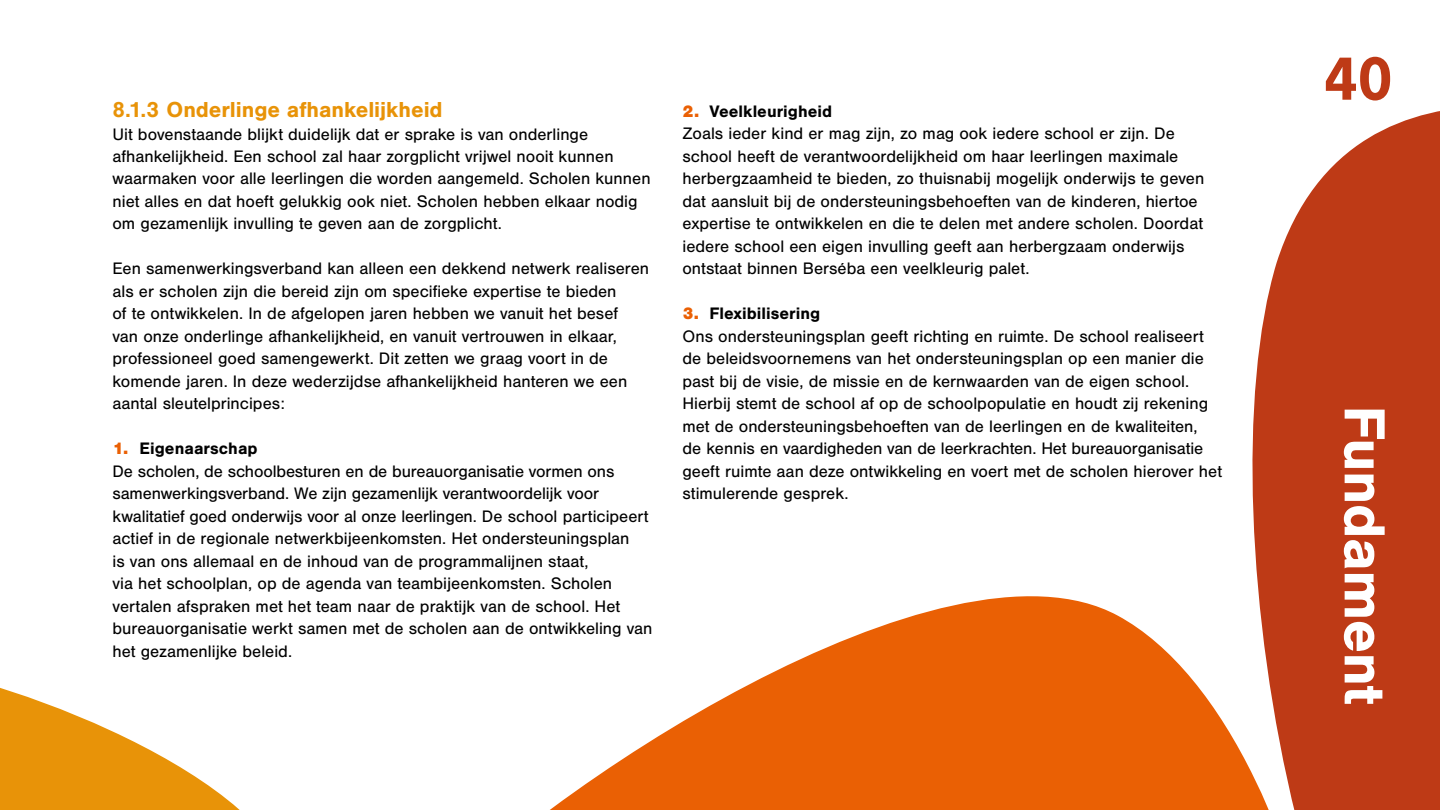
<style>
.page{position:relative;width:1440px;height:810px;background:#fff}
.page>*{position:absolute;margin:0;border:0;box-sizing:border-box;transform-origin:0 0}
.t1{font:700 63.75px "Nimbus San";color:#be3a16}
.t2{font:700 60px "Nimbus San";letter-spacing:-.015em;color:#fff}
.t3{font:700 22.5px "Nimbus San";letter-spacing:-.005em;color:#e89308}
.t4{font:17.25px/22.5px "Nimbus San";color:#000}
.s1{font-weight:900;color:#ea6004}
.s2{font-weight:700}
</style>
<div class="page">
<svg style="left:0;top:687px;width:240px;height:123px"></svg>
<svg style="left:550px;top:596px;width:649px;height:214px;fill:#ea6004"></svg>
<svg style="left:1199px;top:111px;width:241px;height:699px;fill:#be3a16"></svg>
<h3 class="t3" style="left:112px;top:97px;width:332px">8.1.3 Onderlinge afhankelijkheid</h3>
<p class="t4" style="left:112px;top:123px;width:540px">Uit bovenstaande blijkt duidelijk dat er sprake is van onderlinge afhankelijkheid. Een school zal haar zorgplicht vrijwel nooit kunnen waarmaken voor alle leerlingen die worden aangemeld. Scholen kunnen niet alles en dat hoeft gelukkig ook niet. Scholen hebben elkaar nodig om gezamenlijk invulling te geven aan de zorgplicht.</p>
<p class="t4" style="left:112px;top:258px;width:538px">Een samenwerkingsverband kan alleen een dekkend netwerk realiseren als er scholen zijn die bereid zijn om specifieke expertise te bieden<br>of te ontwikkelen. In de afgelopen jaren hebben we vanuit het besef<br>van onze onderlinge afhankelijkheid, en vanuit vertrouwen in elkaar, professioneel goed samengewerkt. Dit zetten we graag voort in de komende jaren. In deze wederzijdse afhankelijkheid hanteren we een aantal sleutelprincipes:</p>
<p class="t4" style="left:112px;top:438px;width:542px"><span class="s1">1.</span> <span class="s2">Eigenaarschap<br></span>De scholen, de schoolbesturen en de bureauorganisatie vormen ons samenwerkingsverband. We zijn gezamenlijk verantwoordelijk voor kwalitatief goed onderwijs voor al onze leerlingen. De school participeert actief in de regionale netwerkbijeenkomsten. Het ondersteuningsplan<br>is van ons allemaal en de inhoud van de programmalijnen staat,<br>via het schoolplan, op de agenda van teambijeenkomsten. Scholen vertalen afspraken met het team naar de praktijk van de school. Het bureauorganisatie werkt samen met de scholen aan de ontwikkeling van het gezamenlijke beleid.</p>
<p class="t4" style="left:682px;top:100px;width:523px"><span class="s1">2.</span> <span class="s2">Veelkleurigheid<br></span>Zoals ieder kind er mag zijn, zo mag ook iedere school er zijn. De school heeft de verantwoordelijkheid om haar leerlingen maximale herbergzaamheid te bieden, zo thuisnabij mogelijk onderwijs te geven dat aansluit bij de ondersteuningsbehoeften van de kinderen, hiertoe expertise te ontwikkelen en die te delen met andere scholen. Doordat iedere school een eigen invulling geeft aan herbergzaam onderwijs ontstaat binnen Berséba een veelkleurig palet.</p>
<p class="t4" style="left:682px;top:303px;width:541px"><span class="s1">3.</span> <span class="s2">Flexibilisering<br></span>Ons ondersteuningsplan geeft richting en ruimte. De school realiseert de beleidsvoornemens van het ondersteuningsplan op een manier die past bij de visie, de missie en de kernwaarden van de eigen school.<br>Hierbij stemt de school af op de schoolpopulatie en houdt zij rekening met de ondersteuningsbehoeften van de leerlingen en de kwaliteiten,<br>de kennis en vaardigheden van de leerkrachten. Het bureauorganisatie geeft ruimte aan deze ontwikkeling en voert met de scholen hierover het stimulerende gesprek.</p>
<h1 class="t1" style="left:1323px;top:43px;width:72px">40</h1>
<h2 class="t2" style="left:1398px;top:405px;width:301px;rotate:90deg">Fundament</h2>
</div>
